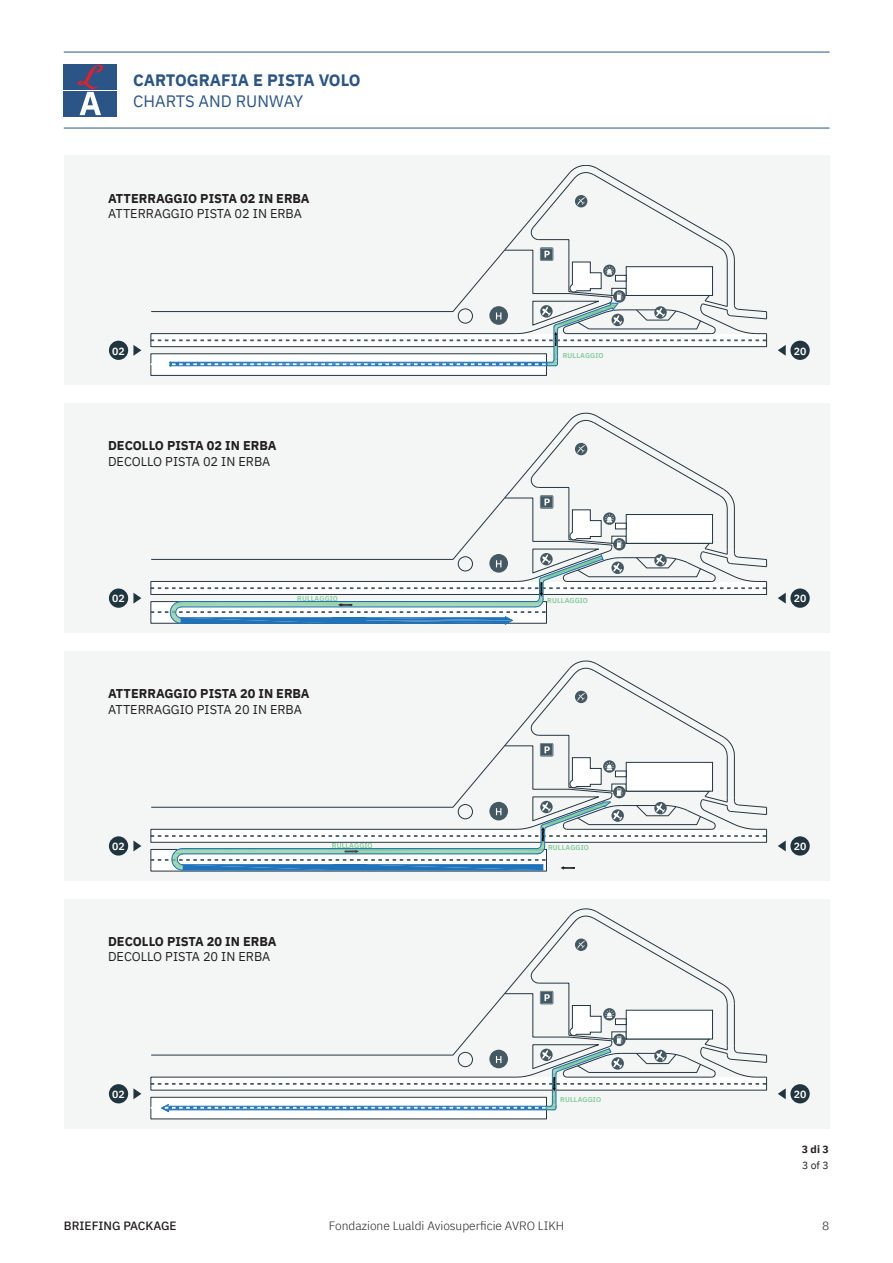
<style>
.page{position:relative;width:893px;height:1263px;background:#fff}
.page>*{position:absolute;margin:0;border:0;box-sizing:border-box;transform-origin:0 0}
.t1{font:700 16.5px "IBM Plex Sans";color:#2c5587}
.t2{font:16.5px "IBM Plex Sans";color:#2c5587}
.t3{font:700 12.75px "IBM Plex Sans";color:#231f20}
.t4{font:12.75px "IBM Plex Sans";color:#231f20}
.t5{font:300 12px "IBM Plex Sans";color:#231f20}
.t6{font:500 12px "IBM Plex Sans";color:#231f20}
.t7{font:600 10.5px "IBM Plex Sans";color:#fff}
.t8{font:700 10.5px "IBM Plex Sans";color:#231f20}
.t9{font:10.5px "IBM Plex Sans";color:#231f20}
.t10{font:600 7.05px "IBM Plex Sans";letter-spacing:.015em;color:#83ca98}
</style>
<div class="page">
<div style="left:64px;top:64px;width:53px;height:52px;background:#2c5587"></div>
<svg style="left:77px;top:64px;width:26px;height:51px"></svg>
<hr style="left:64px;top:90px;width:53px;height:1px;background:#fff">
<hr style="left:64px;top:52px;width:765px;height:1px;background:#2c5587">
<hr style="left:64px;top:128px;width:765px;height:1px;background:#2c5587">
<div style="left:64px;top:156px;width:765px;height:229px;background:#f4f6f6"></div>
<div style="left:151px;top:353px;width:396px;height:22px;background:#fff"></div>
<div style="left:151px;top:354px;width:396px;height:22px;border:1px solid #26353f"></div>
<div style="left:109px;top:341px;width:19px;height:19px;background:#21353f;border-radius:50%"></div>
<svg style="left:133px;top:345px;width:8px;height:11px"></svg>
<div style="left:790px;top:341px;width:20px;height:19px;background:#21353f;border-radius:50%"></div>
<svg style="left:778px;top:345px;width:8px;height:11px"></svg>
<svg style="left:150px;top:165px;width:617px;height:202px"></svg>
<div style="left:64px;top:403px;width:765px;height:230px;background:#f4f6f6"></div>
<div style="left:109px;top:588px;width:19px;height:20px;background:#21353f;border-radius:50%"></div>
<svg style="left:133px;top:593px;width:8px;height:11px"></svg>
<div style="left:790px;top:588px;width:20px;height:20px;background:#21353f;border-radius:50%"></div>
<svg style="left:778px;top:593px;width:8px;height:11px"></svg>
<svg style="left:150px;top:413px;width:617px;height:211px"></svg>
<div style="left:332px;top:618px;width:34px;height:5px;background:#1f73ba"></div>
<div style="left:64px;top:651px;width:765px;height:230px;background:#f4f6f6"></div>
<div style="left:109px;top:836px;width:19px;height:19px;background:#21353f;border-radius:50%"></div>
<svg style="left:133px;top:840px;width:8px;height:11px"></svg>
<div style="left:790px;top:836px;width:20px;height:19px;background:#21353f;border-radius:50%"></div>
<svg style="left:778px;top:840px;width:8px;height:11px"></svg>
<svg style="left:150px;top:660px;width:617px;height:211px"></svg>
<div style="left:334px;top:865px;width:33px;height:5px;background:#1f73ba"></div>
<div style="left:64px;top:899px;width:765px;height:229px;background:#f4f6f6"></div>
<div style="left:151px;top:1097px;width:396px;height:22px;background:#fff"></div>
<div style="left:109px;top:1084px;width:19px;height:19px;background:#21353f;border-radius:50%"></div>
<svg style="left:133px;top:1088px;width:8px;height:11px"></svg>
<div style="left:790px;top:1084px;width:20px;height:19px;background:#21353f;border-radius:50%"></div>
<svg style="left:778px;top:1088px;width:8px;height:11px"></svg>
<svg style="left:150px;top:908px;width:617px;height:204px"></svg>
<p class="t1" style="left:133px;top:67px;width:229px">CARTOGRAFIA E PISTA VOLO</p>
<p class="t2" style="left:133px;top:89px;width:171px">CHARTS AND RUNWAY</p>
<p class="t3" style="left:108px;top:188px;width:203px">ATTERRAGGIO PISTA 02 IN ERBA</p>
<p class="t4" style="left:108px;top:204px;width:195px">ATTERRAGGIO PISTA 02 IN ERBA</p>
<p class="t7" style="left:112px;top:343px;width:14px">02</p>
<p class="t7" style="left:794px;top:343px;width:14px">20</p>
<p class="t10" style="left:563px;top:350px;width:42px">RULLAGGIO</p>
<p class="t3" style="left:108px;top:436px;width:170px">DECOLLO PISTA 02 IN ERBA</p>
<p class="t4" style="left:108px;top:451px;width:164px">DECOLLO PISTA 02 IN ERBA</p>
<p class="t7" style="left:112px;top:590px;width:14px">02</p>
<p class="t10" style="left:297px;top:593px;width:42px">RULLAGGIO</p>
<p class="t10" style="left:547px;top:595px;width:42px">RULLAGGIO</p>
<p class="t7" style="left:794px;top:590px;width:14px">20</p>
<p class="t3" style="left:108px;top:684px;width:203px">ATTERRAGGIO PISTA 20 IN ERBA</p>
<p class="t4" style="left:108px;top:699px;width:195px">ATTERRAGGIO PISTA 20 IN ERBA</p>
<p class="t7" style="left:112px;top:838px;width:14px">02</p>
<p class="t10" style="left:332px;top:840px;width:42px">RULLAGGIO</p>
<p class="t10" style="left:548px;top:842px;width:42px">RULLAGGIO</p>
<p class="t7" style="left:794px;top:838px;width:14px">20</p>
<p class="t3" style="left:108px;top:931px;width:170px">DECOLLO PISTA 20 IN ERBA</p>
<p class="t4" style="left:108px;top:947px;width:164px">DECOLLO PISTA 20 IN ERBA</p>
<p class="t7" style="left:112px;top:1086px;width:14px">02</p>
<p class="t7" style="left:794px;top:1086px;width:14px">20</p>
<p class="t10" style="left:560px;top:1094px;width:42px">RULLAGGIO</p>
<p class="t8" style="left:802px;top:1140px;width:28px">3 di 3</p>
<p class="t9" style="left:802px;top:1157px;width:28px">3 of 3</p>
<p class="t6" style="left:64px;top:1216px;width:114px">BRIEFING PACKAGE</p>
<p class="t5" style="left:329px;top:1216px;width:237px">Fondazione Lualdi Aviosuperficie AVRO LIKH</p>
<p class="t5" style="left:822px;top:1216px;width:9px">8</p>
</div>
